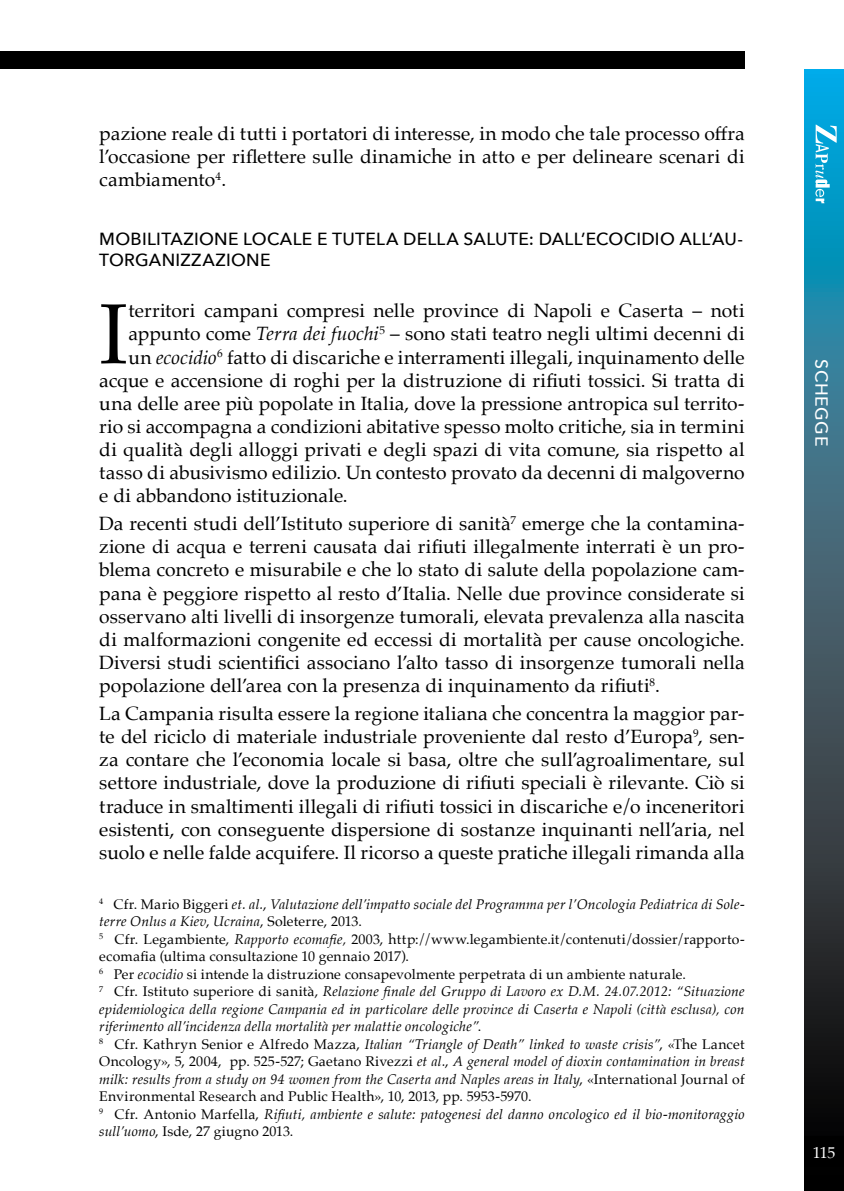
<style>
.page{position:relative;width:844px;height:1191px;background:#fff}
.page>*{position:absolute;margin:0;border:0;box-sizing:border-box;transform-origin:0 0}
.t1{font:85.4px "Palatino";color:#000}
.t2{font:19.25px/23.1px "Palatino";letter-spacing:.005em;color:#000;text-align:justify}
.t3{font:500 17.5px "Avenir Next";letter-spacing:.015em;color:#000}
.t4{font:500 17.5px "Avenir Next";letter-spacing:.035em;color:#fff}
.t5{font:15.75px "Palatino";color:#fff}
.t6{font:italic 14px/17.5px "Palatino";letter-spacing:.015em;color:#000}
.s1{font-style:italic}
.s2{font-style:normal}
</style>
<div class="page">
<svg style="left:804px;top:69px;width:39px;height:1122px;background:#2a596a"></svg>
<div style="left:0;top:52px;width:744px;height:17px;background:#000"></div>
<svg style="left:815px;top:125px;width:21px;height:78px"></svg>
<div style="left:804px;top:1136px;width:39px;height:30px;background:#000"></div>
<p class="t2" style="left:99px;top:122px;width:646px">pazione reale di tutti i portatori di interesse, in modo che tale processo offra l’occasione per riflettere sulle dinamiche in atto e per delineare scenari di cambiamento<sup>4</sup>.</p>
<p class="t3" style="left:99px;top:224px;width:339px">MOBILITAZIONE LOCALE E TUTELA DELLA</p>
<p class="t3" style="left:463px;top:224px;width:281px">SALUTE: DALL’ECOCIDIO ALL’AU-</p>
<p class="t3" style="left:99px;top:245px;width:173px">TORGANIZZAZIONE</p>
<h1 class="t1" style="left:99px;top:263px;width:30px">I</h1>
<p class="t2" style="left:128px;top:299px;width:617px">territori campani compresi nelle province di Napoli e Caserta – noti</p>
<p class="t2" style="left:128px;top:322px;width:617px">appunto come <span class="s1">Terra dei fuochi</span><sup>5</sup> – sono stati teatro negli ultimi decenni di</p>
<p class="t2" style="left:128px;top:345px;width:617px">un <span class="s1">ecocidio</span><sup>6</sup> fatto di discariche e interramenti illegali, inquinamento delle</p>
<p class="t2" style="left:99px;top:368px;width:646px">acque e accensione di roghi per la distruzione di rifiuti tossici. Si tratta di</p>
<p class="t2" style="left:99px;top:391px;width:646px">una delle aree più popolate in Italia, dove la pressione antropica sul territo-</p>
<p class="t2" style="left:99px;top:414px;width:646px">rio si accompagna a condizioni abitative spesso molto critiche, sia in termini</p>
<p class="t2" style="left:99px;top:438px;width:646px">di qualità degli alloggi privati e degli spazi di vita comune, sia rispetto al</p>
<p class="t2" style="left:99px;top:461px;width:646px">tasso di abusivismo edilizio. Un contesto provato da decenni di malgoverno</p>
<p class="t2" style="left:99px;top:484px;width:250px">e di abbandono istituzionale.</p>
<p class="t2" style="left:99px;top:512px;width:646px">Da recenti studi dell’Istituto superiore di sanità<sup>7</sup> emerge che la contamina&shy;zione di acqua e terreni causata dai rifiuti illegalmente interrati è un pro&shy;blema concreto e misurabile e che lo stato di salute della popolazione cam&shy;pana è peggiore rispetto al resto d’Italia. Nelle due province considerate si osservano alti livelli di insorgenze tumorali, elevata prevalenza alla nascita di malformazioni congenite ed eccessi di mortalità per cause oncologiche.<br>Diversi studi scientifici associano l’alto tasso di insorgenze tumorali nella popolazione dell’area con la presenza di inquinamento da rifiuti<sup>8</sup>.</p>
<p class="t2" style="left:99px;top:702px;width:646px">La Campania risulta essere la regione italiana che concentra la maggior par&shy;te del riciclo di materiale industriale proveniente dal resto d’Europa<sup>9</sup>, sen&shy;za contare che l’economia locale si basa, oltre che sull’agroalimentare, sul settore industriale, dove la produzione di rifiuti speciali è rilevante. Ciò si traduce in smaltimenti illegali di rifiuti tossici in discariche e/o inceneritori esistenti, con conseguente dispersione di sostanze inquinanti nell’aria, nel suolo e nelle falde acquifere. Il ricorso a queste pratiche illegali rimanda alla</p>
<p class="t6" style="left:99px;top:895px;width:646px"><sup>4</sup> <span class="s2">Cfr. Mario Biggeri</span> et. al.<span class="s2">,</span> Valutazione dell’impatto sociale del Programma per l’Oncologia Pediatrica di Sole&shy;terre Onlus a Kiev<span class="s2">,</span> Ucraina<span class="s2">, Soleterre, 2013.<br></span><sup>5</sup> <span class="s2">Cfr. Legambiente,</span> Rapporto ecomafie, <span class="s2">2003, http://www.legambiente.it/contenuti/dossier/rapporto&shy;ecomafia (ultima consultazione 10 gennaio 2017).<br></span><sup>6</sup> <span class="s2">Per</span> ecocidio <span class="s2">si intende la distruzione consapevolmente perpetrata di un ambiente naturale.<br></span><sup>7</sup> <span class="s2">Cfr. Istituto superiore di sanità,</span> Relazione finale del Gruppo di Lavoro ex D.M. 24.07.2012: “Situazione epidemiologica della regione Campania ed in particolare delle province di Caserta e Napoli (città esclusa), con riferimento all’incidenza della mortalità per malattie oncologiche”<span class="s2">.<br></span><sup>8</sup> <span class="s2">Cfr. Kathryn Senior e Alfredo Mazza,</span> Italian “Triangle of Death” linked to waste crisis”<span class="s2">, «The Lancet Oncology», 5, 2004, pp. 525-527; Gaetano Rivezzi</span> et al.<span class="s2">,</span> A general model of dioxin contamination in breast milk: results from a study on 94 women from the Caserta and Naples areas in Italy<span class="s2">, «International Journal of Environmental Research and Public Health», 10, 2013, pp. 5953-5970.<br></span><sup>9</sup> <span class="s2">Cfr. Antonio Marfella,</span> Rifiuti, ambiente e salute: patogenesi del danno oncologico ed il bio-monitoraggio sull’uomo<span class="s2">, Isde, 27 giugno 2013.</span></p>
<p class="t4" style="left:836px;top:359px;width:88px;rotate:90deg">SCHEGGE</p>
<p class="t5" style="left:812px;top:1139px;width:24px">115</p>
</div>
